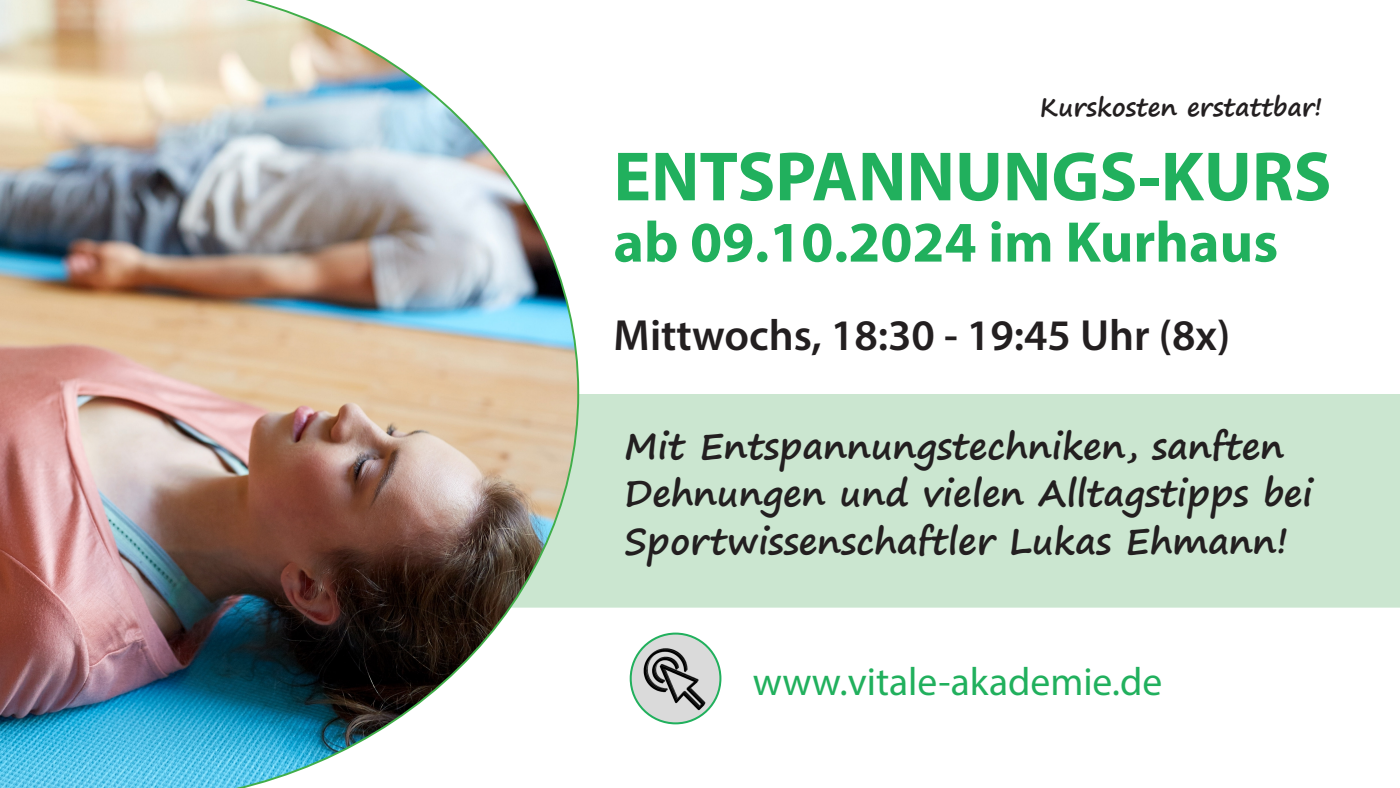
<style>
.page{position:relative;width:1400px;height:788px;background:#fff}
.page>*{position:absolute;margin:0;border:0;box-sizing:border-box;transform-origin:0 0}
.t1{font:700 70.26px "Myriad Pro";color:#21b05d}
.t2{font:700 57.75px "Myriad Pro";color:#21b05d}
.t3{font:600 43.75px "Myriad Pro";color:#231f20}
.t4{font:39.64px "Myriad Pro";color:#21b05d}
.t5{font:700 35.88px "Segoe Print";color:#231f20}
.t6{font:700 24.85px "Segoe Print";color:#231f20}
</style>
<div class="page">
<div style="left:579px;top:394px;width:821px;height:213px;background:#cbe6d0"></div>
<img style="left:0;top:0;width:579px;height:788px">
<img style="left:631px;top:633px;width:89px;height:90px;border-radius:45px">
<div style="left:630px;top:632px;width:91px;height:92px;border:2px solid #21b05d;border-radius:50%"></div>
<p class="t6" style="left:1040px;top:85px;width:284px">Kurskosten erstattbar!</p>
<p class="t1" style="left:613px;top:131px;width:720px">ENTSPANNUNGS-KURS</p>
<p class="t2" style="left:613px;top:204px;width:666px">ab 09.10.2024 im Kurhaus</p>
<p class="t3" style="left:613px;top:307px;width:618px">Mittwochs, 18:30 - 19:45 Uhr (8x)</p>
<p class="t5" style="left:624px;top:413px;width:662px">Mit Entspannungstechniken, sanften</p>
<p class="t5" style="left:624px;top:460px;width:690px">Dehnungen und vielen Alltagstipps bei</p>
<p class="t5" style="left:624px;top:508px;width:666px">Sportwissenschaftler Lukas Ehmann!</p>
<p class="t4" style="left:753px;top:657px;width:411px">www.vitale-akademie.de</p>
</div>
